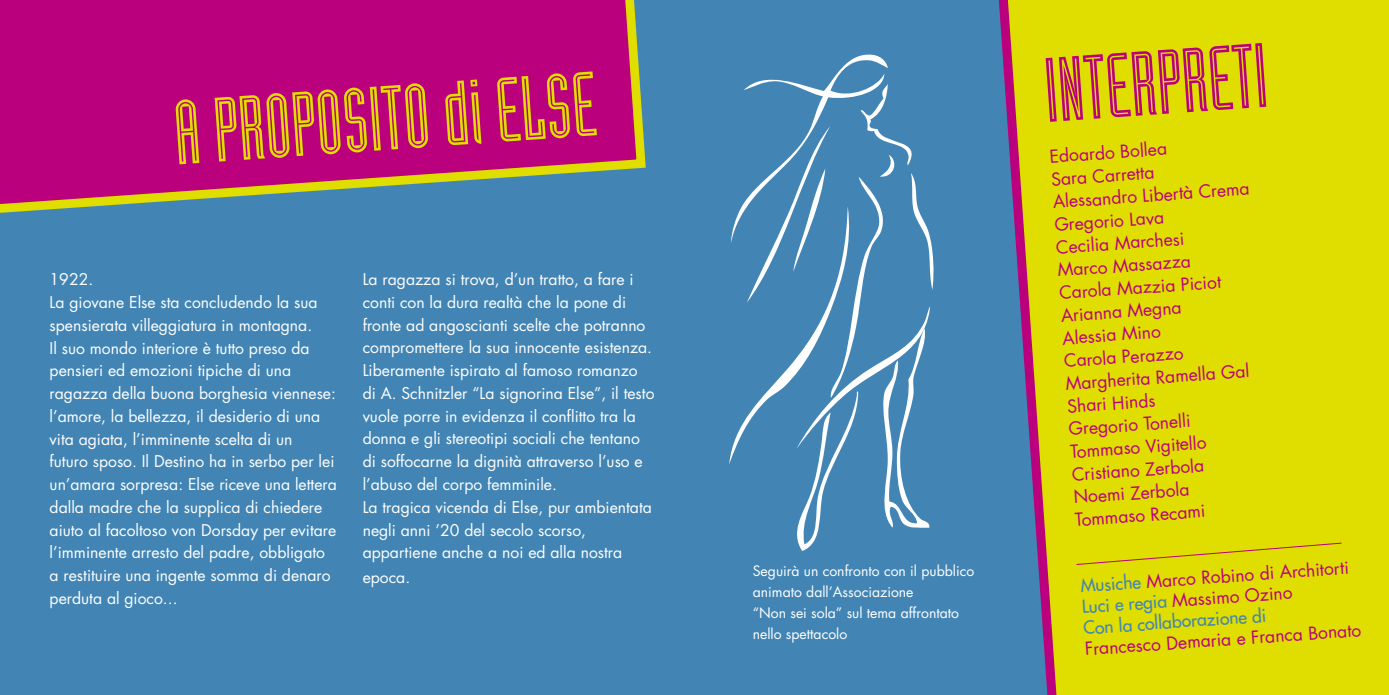
<style>
.page{position:relative;width:1389px;height:695px;background:#fff}
.page>*{position:absolute;margin:0;border:0;box-sizing:border-box;transform-origin:0 0}
.t1{font:89.42px "Industria Inline";color:#e0dd00}
.t2{font:89.42px "Industria Inline";color:#ba007c}
.t3{font:17.5px/22.8px "Futura";color:#ba007c}
.t4{font:17.5px/21px "Futura";color:#4285b5}
.t5{font:15.75px/22.8px "Futura";color:#fff}
.t6{font:14px/21px "Futura";color:#fff}
.s1{color:#ba007c}
</style>
<div class="page">
<div style="left:0;top:0;width:1068px;height:694px;background:#4285b5"></div>
<svg style="left:0;top:0;width:646px;height:213px;background:#af167c"></svg>
<div style="left:1008px;top:0;width:381px;height:694px;background:#e0dd00"></div>
<svg style="left:729px;top:54px;width:205px;height:497px"></svg>
<svg style="left:1076px;top:542px;width:267px;height:23px;background:#ded305"></svg>
<h1 class="t1" style="left:171px;top:84px;width:427px;rotate:-4deg">A proposito di Else</h1>
<p class="t5" style="left:50px;top:268px;width:289px">1922.<br>La giovane Else sta concludendo la sua spensierata villeggiatura in montagna.<br>Il suo mondo interiore è tutto preso da pensieri ed emozioni tipiche di una ragazza della buona borghesia viennese: l’amore, la bellezza, il desiderio di una vita agiata, l’imminente scelta di un<br>futuro sposo. Il Destino ha in serbo per lei un’amara sorpresa: Else riceve una lettera dalla madre che la supplica di chiedere aiuto al facoltoso von Dorsday per evitare l’imminente arresto del padre, obbligato a restituire una ingente somma di denaro perduta al gioco...</p>
<p class="t5" style="left:363px;top:268px;width:293px">La ragazza si trova, d’un tratto, a fare i conti con la dura realtà che la pone di fronte ad angoscianti scelte che potranno compromettere la sua innocente esistenza.<br>Liberamente ispirato al famoso romanzo di A. Schnitzler “La signorina Else”, il testo vuole porre in evidenza il conflitto tra la donna e gli stereotipi sociali che tentano di soffocarne la dignità attraverso l’uso e l’abuso del corpo femminile.<br>La tragica vicenda di Else, pur ambientata negli anni ’20 del secolo scorso, appartiene anche a noi ed alla nostra</p>
<p class="t5" style="left:363px;top:565px;width:49px">epoca.</p>
<p class="t6" style="left:753px;top:560px;width:223px">Seguirà un confronto con il pubblico animato dall’Associazione<br>“Non sei sola” sul tema affrontato nello spettacolo</p>
<h1 class="t2" style="left:1041px;top:42px;width:225px;rotate:-4deg">Interpreti</h1>
<p class="t3" style="left:1049px;top:145px;width:199px;rotate:-4deg">Edoardo Bollea<br>Sara Carretta<br>Alessandro Libertà Crema<br>Gregorio Lava<br>Cecilia Marchesi<br>Marco Massazza<br>Carola Mazzia Piciot<br>Arianna Megna<br>Alessia Mino<br>Carola Perazzo<br>Margherita Ramella Gal<br>Shari Hinds<br>Gregorio Tonelli<br>Tommaso Vigitello<br>Cristiano Zerbola<br>Noemi Zerbola<br>Tommaso Recami</p>
<p class="t4" style="left:1080px;top:575px;width:270px;rotate:-4deg">Musiche <span class="s1">Marco Robino di Architorti<br></span>Luci e regia <span class="s1">Massimo Ozino<br></span>C on la collab oraz i on e d i</p>
<p class="t3" style="left:1084px;top:637px;width:278px;rotate:-4deg">Francesco Demaria e Franca Bonato</p>
</div>
